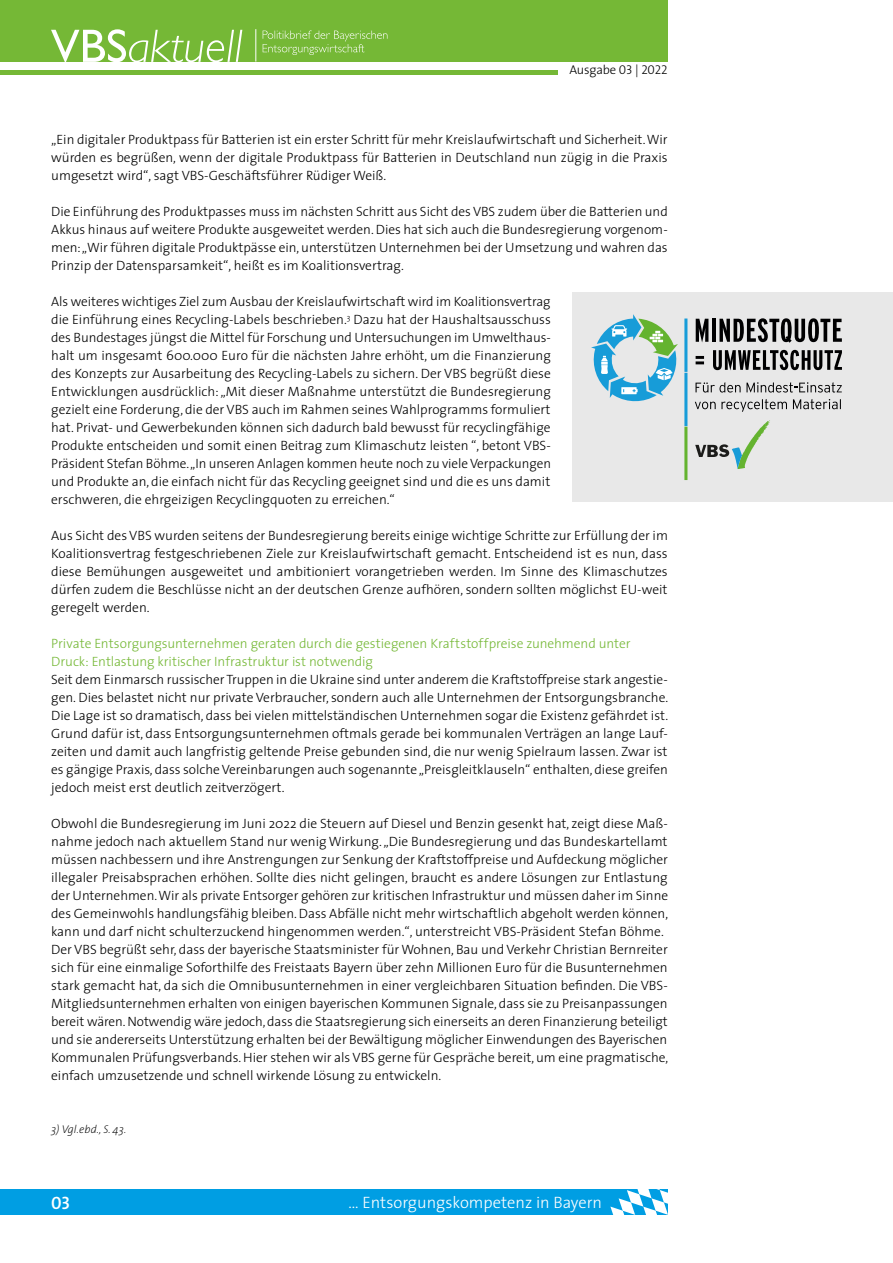
<style>
.page{position:relative;width:893px;height:1263px;background:#fff}
.page>*{position:absolute;margin:0;border:0;box-sizing:border-box;transform-origin:0 0}
.t1{font:18px "The Sans Semi Bold Caps";color:#fff}
.t2{font:300 16.5px "The Sans";color:#fff}
.t3{font:300 13.5px/18px "The Sans";color:#000;text-align:justify}
.t4{font:300 13.5px/18px "The Sans";letter-spacing:-.005em;color:#75b836}
.t5{font:300 12.75px "The Sans";letter-spacing:-.01em;color:#000}
.t6{font:italic 200 11.25px "The Sans";letter-spacing:.01em;color:#000}
.s1{font-family:"The Sans Light Caps";font-weight:400}
</style>
<div class="page">
<div style="left:0;top:1189px;width:668px;height:26px;background:#009ee3"></div>
<svg style="left:610px;top:1189px;width:58px;height:26px"></svg>
<div style="left:0;top:0;width:668px;height:62px;background:#75b836"></div>
<hr style="left:0;top:70px;width:557px;height:4px;background:#75b836">
<svg style="left:51px;top:29px;width:191px;height:33px"></svg>
<svg style="left:263px;top:30px;width:124px;height:25px"></svg>
<hr style="left:255px;top:29px;width:1px;height:33px;background:#fff">
<div style="left:572px;top:292px;width:321px;height:210px;background:#e8e8e8"></div>
<svg style="left:695px;top:420px;width:75px;height:49px"></svg>
<svg style="left:696px;top:319px;width:12px;height:23px"></svg>
<hr style="left:712px;top:319px;width:4px;height:23px;background:#000001">
<svg style="left:719px;top:318px;width:123px;height:25px"></svg>
<svg style="left:696px;top:356px;width:8px;height:8px"></svg>
<svg style="left:713px;top:350px;width:129px;height:20px"></svg>
<svg style="left:695px;top:382px;width:147px;height:11px"></svg>
<svg style="left:695px;top:399px;width:92px;height:13px"></svg>
<svg style="left:793px;top:399px;width:48px;height:10px"></svg>
<hr style="left:684px;top:318px;width:3px;height:54px;background:#179cd8">
<hr style="left:684px;top:373px;width:3px;height:53px;background:#179cd8">
<hr style="left:684px;top:427px;width:3px;height:53px;background:#64b32f">
<svg style="left:591px;top:314px;width:87px;height:88px"></svg>
<p class="t5" style="left:569px;top:59px;width:100px">Ausgabe <span class="s1">03 | 2022</span></p>
<p class="t3" style="left:51px;top:130px;width:618px">„Ein digitaler Produktpass für Batterien ist ein erster Schritt für mehr Kreislaufwirtschaft und Sicherheit. Wir würden es begrüßen, wenn der digitale Produktpass für Batterien in Deutschland nun zügig in die Praxis umgesetzt wird“, sagt VBS-Geschäftsführer Rüdiger Weiß.</p>
<p class="t3" style="left:51px;top:202px;width:618px">Die Einführung des Produktpasses muss im nächsten Schritt aus Sicht des VBS zudem über die Batterien und Akkus hinaus auf weitere Produkte ausgeweitet werden. Dies hat sich auch die Bundesregierung vorgenom&shy;men: „Wir führen digitale Produktpässe ein, unterstützen Unternehmen bei der Umsetzung und wahren das Prinzip der Datensparsamkeit“, heißt es im Koalitionsvertrag.</p>
<p class="t3" style="left:51px;top:292px;width:501px">Als weiteres wichtiges Ziel zum Ausbau der Kreislaufwirtschaft wird im Koalitionsvertrag die Einführung eines Recycling-Labels beschrieben.<sup>3</sup> Dazu hat der Haushaltsausschuss des Bundestages jüngst die Mittel für Forschung und Untersuchungen im Umwelthaus&shy;halt um insgesamt 600.000 Euro für die nächsten Jahre erhöht, um die Finanzierung des Konzepts zur Ausarbeitung des Recycling-Labels zu sichern. Der VBS begrüßt diese Entwicklungen ausdrücklich: „Mit dieser Maßnahme unterstützt die Bundesregierung gezielt eine Forderung, die der VBS auch im Rahmen seines Wahlprogramms formuliert hat. Privat- und Gewerbekunden können sich dadurch bald bewusst für recyclingfähige Produkte entscheiden und somit einen Beitrag zum Klimaschutz leisten “, betont VBS-Präsident Stefan Böhme. „In unseren Anlagen kommen heute noch zu viele Verpackungen und Produkte an, die einfach nicht für das Recycling geeignet sind und die es uns damit erschweren, die ehrgeizigen Recyclingquoten zu erreichen.“</p>
<p class="t3" style="left:51px;top:526px;width:618px">Aus Sicht des VBS wurden seitens der Bundesregierung bereits einige wichtige Schritte zur Erfüllung der im Koalitionsvertrag festgeschriebenen Ziele zur Kreislaufwirtschaft gemacht. Entscheidend ist es nun, dass diese Bemühungen ausgeweitet und ambitioniert vorangetrieben werden. Im Sinne des Klimaschutzes dürfen zudem die Beschlüsse nicht an der deutschen Grenze aufhören, sondern sollten möglichst EU-weit geregelt werden.</p>
<p class="t4" style="left:51px;top:634px;width:581px">Private Entsorgungsunternehmen geraten durch die gestiegenen Kraftstoffpreise zunehmend unter<br>Druck: Entlastung kritischer Infrastruktur ist notwendig</p>
<p class="t3" style="left:51px;top:670px;width:619px">Seit dem Einmarsch russischer Truppen in die Ukraine sind unter anderem die Kraftstoffpreise stark angestie&shy;gen. Dies belastet nicht nur private Verbraucher, sondern auch alle Unternehmen der Entsorgungsbranche.<br>Die Lage ist so dramatisch, dass bei vielen mittelständischen Unternehmen sogar die Existenz gefährdet ist.<br>Grund dafür ist, dass Entsorgungsunternehmen oftmals gerade bei kommunalen Verträgen an lange Lauf&shy;zeiten und damit auch langfristig geltende Preise gebunden sind, die nur wenig Spielraum lassen. Zwar ist es gängige Praxis, dass solche Vereinbarungen auch sogenannte „Preisgleitklauseln“ enthalten, diese greifen jedoch meist erst deutlich zeitverzögert.</p>
<p class="t3" style="left:51px;top:814px;width:619px;text-align:left">Obwohl die Bundesregierung im Juni 2022 die Steuern auf Diesel und Benzin gesenkt hat, zeigt diese Maß&shy;nahme jedoch nach aktuellem Stand nur wenig Wirkung. „Die Bundesregierung und das Bundeskartellamt müssen nachbessern und ihre Anstrengungen zur Senkung der Kraftstoffpreise und Aufdeckung möglicher illegaler Preisabsprachen erhöhen. Sollte dies nicht gelingen, braucht es andere Lösungen zur Entlastung der Unternehmen. Wir als private Entsorger gehören zur kritischen Infrastruktur und müssen daher im Sinne des Gemeinwohls handlungsfähig bleiben. Dass Abfälle nicht mehr wirtschaftlich abgeholt werden können, kann und darf nicht schulterzuckend hingenommen werden.“, unterstreicht VBS-Präsident Stefan Böhme.<br>Der VBS begrüßt sehr, dass der bayerische Staatsminister für Wohnen, Bau und Verkehr Christian Bernreiter sich für eine einmalige Soforthilfe des Freistaats Bayern über zehn Millionen Euro für die Busunternehmen stark gemacht hat, da sich die Omnibusunternehmen in einer vergleichbaren Situation befinden. Die VBS-Mitgliedsunternehmen erhalten von einigen bayerischen Kommunen Signale, dass sie zu Preisanpassungen bereit wären. Notwendig wäre jedoch, dass die Staatsregierung sich einerseits an deren Finanzierung beteiligt und sie andererseits Unterstützung erhalten bei der Bewältigung möglicher Einwendungen des Bayerischen Kommunalen Prüfungsverbands. Hier stehen wir als VBS gerne für Gespräche bereit, um eine pragmatische, einfach umzusetzende und schnell wirkende Lösung zu entwickeln.</p>
<p class="t6" style="left:51px;top:1120px;width:77px">3) Vgl.ebd., S. 43.</p>
<h1 class="t1" style="left:51px;top:1188px;width:21px">03</h1>
<p class="t2" style="left:349px;top:1189px;width:255px">… Entsorgungskompetenz in Bayern</p>
</div>
